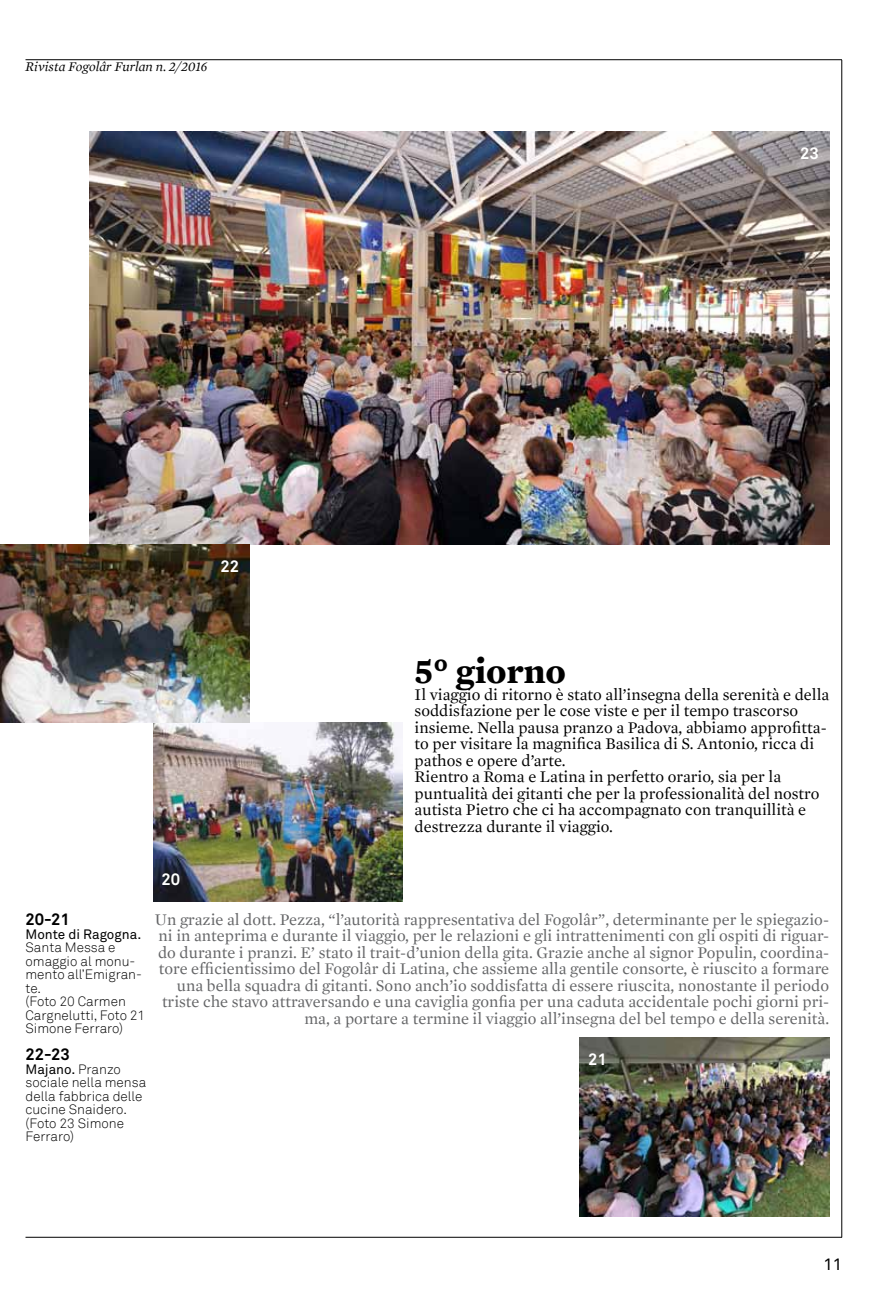
<style>
.page{position:relative;width:893px;height:1297px;background:#fff}
.page>*{position:absolute;margin:0;border:0;box-sizing:border-box;transform-origin:0 0}
.t1{font:700 36px "Mercury Text G1";color:#000}
.t2{font:16.5px/16.5px "Mercury Text G1";color:#646567;text-align:right}
.t3{font:16.5px/16.5px "Mercury Text G1";color:#000}
.t4{font:700 16.5px "Akkurat Pro";color:#000}
.t5{font:700 16.5px "Akkurat Pro";color:#fff}
.t6{font:16.5px "Akkurat Pro";color:#000}
.t7{font:300 13.5px/13.5px "Akkurat";color:#000}
.t8{font:italic 13.5px "Mercury Text G1";color:#000}
.t9{font:13.5px "Akkurat Pro";color:#000}
.s1{font-family:"Akkurat";font-weight:300}
</style>
<div class="page">
<img style="left:579px;top:1037px;width:250px;height:179px">
<hr style="left:26px;top:59px;width:816px;height:1px;background:#000">
<hr style="left:841px;top:60px;width:1px;height:1177px;background:#000">
<img style="left:89px;top:132px;width:740px;height:412px">
<img style="left:153px;top:723px;width:250px;height:178px">
<img style="left:0;top:544px;width:249px;height:179px">
<hr style="left:26px;top:1237px;width:816px;height:1px;background:#000">
<p class="t8" style="left:26px;top:59px;width:184px">Rivista Fogolâr Furlan n. 2/2016</p>
<p class="t5" style="left:220px;top:556px;width:20px">22</p>
<p class="t5" style="left:800px;top:143px;width:20px">23</p>
<h1 class="t1" style="left:415px;top:649px;width:153px">5° giorno</h1>
<p class="t3" style="left:415px;top:686px;width:416px">Il viaggio di ritorno è stato all’insegna della serenità e della soddisfazione per le cose viste e per il tempo trascorso insieme. Nella pausa pranzo a Padova, abbiamo approfitta&shy;to per visitare la magnifica Basilica di S. Antonio, ricca di pathos e opere d’arte.<br>Rientro a Roma e Latina in perfetto orario, sia per la puntualità dei gitanti che per la professionalità del nostro autista Pietro che ci ha accompagnato con tranquillità e destrezza durante il viaggio.</p>
<p class="t4" style="left:26px;top:909px;width:46px">20-21</p>
<p class="t9" style="left:26px;top:926px;width:117px">Monte di Ragogna.</p>
<p class="t7" style="left:26px;top:941px;width:121px">Santa Messa e omaggio al monu&shy;mento all’Emigran&shy;te.<br>(Foto 20 Carmen<br>Cargnelutti, Foto 21<br>Simone Ferraro)</p>
<p class="t4" style="left:26px;top:1044px;width:46px">22-23</p>
<p class="t9" style="left:26px;top:1061px;width:97px">Majano. <span class="s1">Pranzo</span></p>
<p class="t7" style="left:26px;top:1076px;width:122px">sociale nella mensa della fabbrica delle cucine Snaidero. (Foto 23 Simone<br>Ferraro)</p>
<p class="t5" style="left:162px;top:869px;width:20px">20</p>
<p class="t2" style="left:155px;top:911px;width:676px">Un grazie al dott. Pezza, “l’autorità rappresentativa del Fogolâr”, determinante per le spiegazio&shy;ni in anteprima e durante il viaggio, per le relazioni e gli intrattenimenti con gli ospiti di riguar&shy;do durante i pranzi. E’ stato il trait-d’union della gita. Grazie anche al signor Populin, coordina&shy;tore efficientissimo del Fogolâr di Latina, che assieme alla gentile consorte, è riuscito a formare una bella squadra di gitanti. Sono anch’io soddisfatta di essere riuscita, nonostante il periodo triste che stavo attraversando e una caviglia gonfia per una caduta accidentale pochi giorni pri&shy;ma, a portare a termine il viaggio all’insegna del bel tempo e della serenità.</p>
<p class="t5" style="left:588px;top:1049px;width:20px">21</p>
<p class="t6" style="left:823px;top:1254px;width:20px">11</p>
</div>
